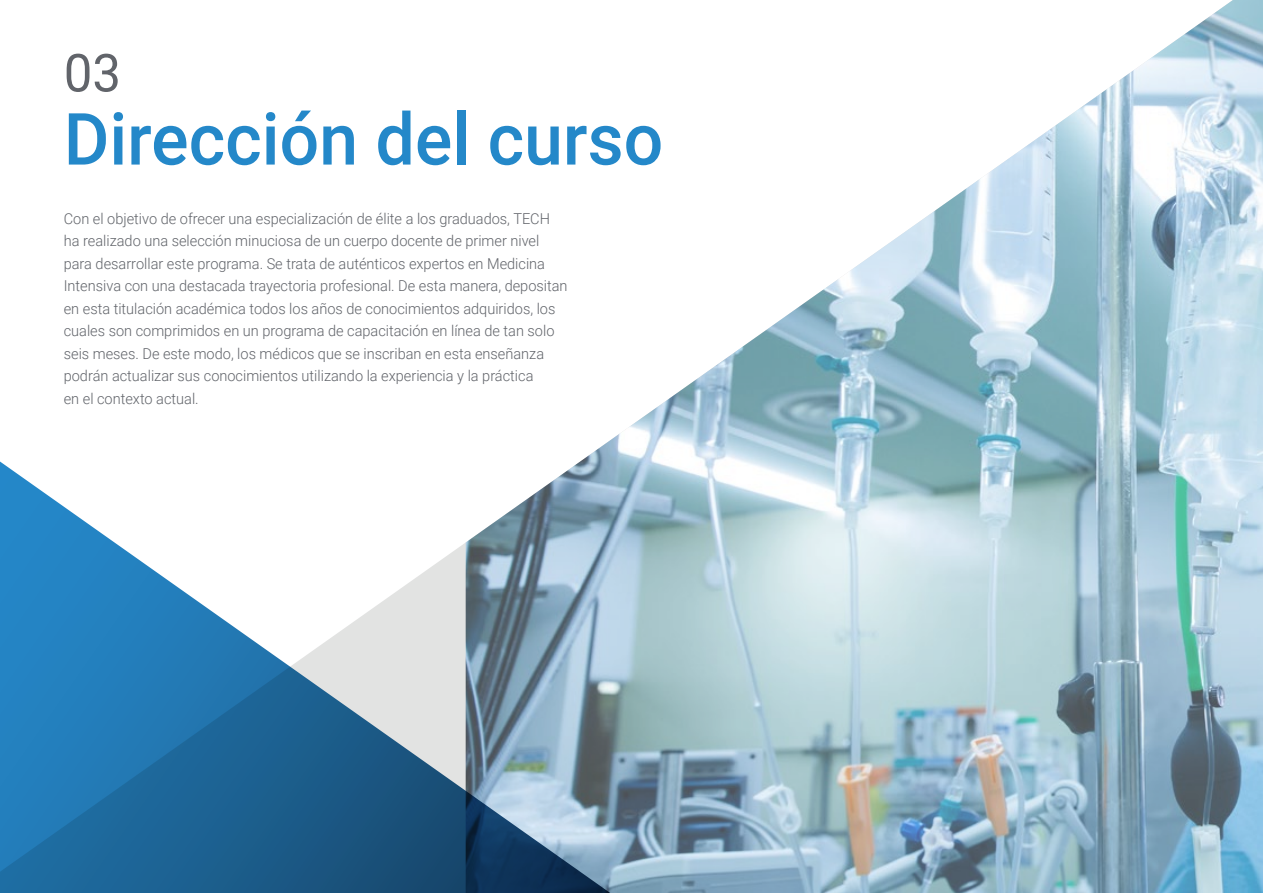
<style>
.page{position:relative;width:1263px;height:893px;background:#fff}
.page>*{position:absolute;margin:0;border:0;box-sizing:border-box;transform-origin:0 0}
.t1{font:500 72px "Roboto";color:#2488c9}
.t2{font:52.5px "Roboto";color:#61646a}
.t3{font:300 15px/22.5px "Roboto";color:#61646a}
</style>
<div class="page">
<img style="left:602px;top:0;width:661px;height:893px">
<svg style="left:0;top:446px;width:640px;height:447px"></svg>
<h2 class="t2" style="left:64px;top:36px;width:59px">03</h2>
<h1 class="t1" style="left:64px;top:89px;width:601px">Dirección del curso</h1>
<p class="t3" style="left:64px;top:207px;width:505px">Con el objetivo de ofrecer una especialización de élite a los graduados, TECH ha realizado una selección minuciosa de un cuerpo docente de primer nivel para desarrollar este programa. Se trata de auténticos expertos en Medicina Intensiva con una destacada trayectoria profesional. De esta manera, depositan en esta titulación académica todos los años de conocimientos adquiridos, los cuales son comprimidos en un programa de capacitación en línea de tan solo seis meses. De este modo, los médicos que se inscriban en esta enseñanza podrán actualizar sus conocimientos utilizando la experiencia y la práctica<br>en el contexto actual.</p>
</div>
